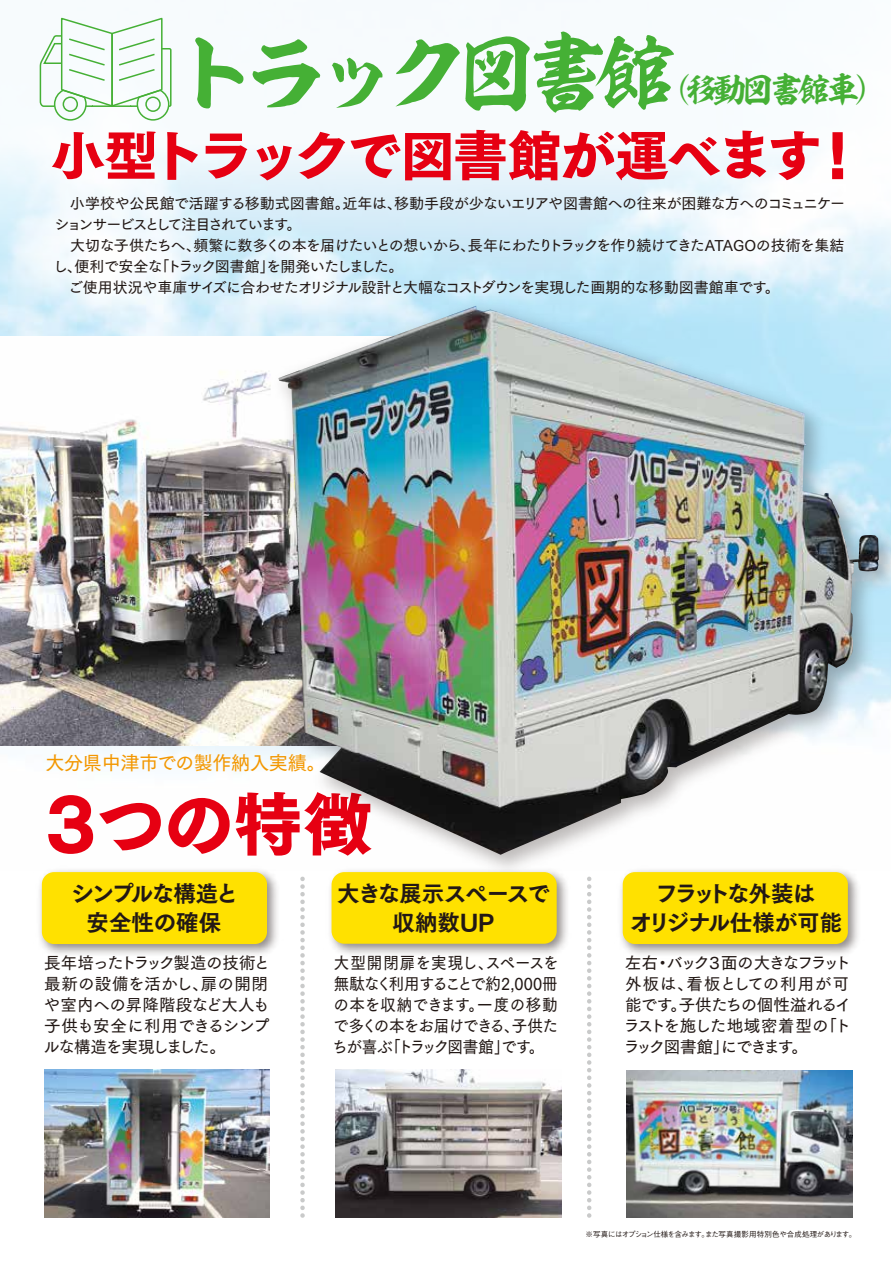
<style>
.page{position:relative;width:891px;height:1263px;background:#fff}
.page>*{position:absolute;margin:0;border:0;box-sizing:border-box;transform-origin:0 0}
.t1{font:85.5px "Kso Kaisho";letter-spacing:-.18em;color:#45b035}
.t2{font:68.25px "Tsuku Go Pro H";letter-spacing:.01em;color:#e60012}
.t3{font:53.85px "Tsuku Go Pro H";letter-spacing:-.035em;color:#e60012}
.t4{font:34.5px "Kso Kaisho";letter-spacing:-.18em;color:#45b035}
.t5{font:22.5px/28.8px "Tsuku Go Pro E";letter-spacing:-.03em;color:#221815;text-align:center}
.t6{font:22.5px/28.8px "Tsuku Go Pro E";letter-spacing:-.05em;color:#221815;text-align:center}
.t7{font:19.2px "Tsuku Go Pro D";letter-spacing:-.02em;color:#f39700}
.t8{font:16.5px/21px "Tsuku Go Pro D";letter-spacing:-.035em;color:#221815;text-align:justify;scale:.94 1}
.t9{font:16.5px/21px "Tsuku Go Pro D";letter-spacing:-.07em;color:#221815}
.t10{font:16.5px/21px "Tsuku Go Pro D";letter-spacing:-.035em;color:#221815;text-align:justify}
.t11{font:15px/21px "Tsuku Go Pro D";letter-spacing:-.05em;color:#221815}
.t12{font:500 7.5px "Gothic BBB Pro";letter-spacing:-.045em;color:#221815}
</style>
<div class="page">
<img style="left:0;top:147px;width:890px;height:620px">
<img style="left:44px;top:1069px;width:226px;height:148px">
<img style="left:0;top:336px;width:263px;height:409px">
<img style="left:335px;top:1069px;width:226px;height:148px">
<img style="left:626px;top:1071px;width:226px;height:147px">
<img style="left:263px;top:291px;width:627px;height:589px">
<img style="left:278px;top:306px;width:600px;height:549px">
<img style="left:39px;top:864px;width:244px;height:91px">
<div style="left:42px;top:872px;width:225px;height:72px;background:#ffe100;border-radius:12px"></div>
<img style="left:323px;top:864px;width:250px;height:90px">
<div style="left:331px;top:872px;width:225px;height:72px;background:#ffe100;border-radius:13px"></div>
<img style="left:614px;top:864px;width:250px;height:91px">
<div style="left:622px;top:872px;width:225px;height:72px;background:#ffe100;border-radius:12px"></div>
<svg style="left:300px;top:879px;width:5px;height:339px"></svg>
<svg style="left:587px;top:879px;width:4px;height:339px"></svg>
<svg style="left:39px;top:17px;width:133px;height:104px"></svg>
<h1 class="t1" style="left:174px;top:27px;width:578px">トラック図書館　</h1>
<h3 class="t4" style="left:645px;top:71px;width:245px">　（移動図書館車）</h3>
<h3 class="t3" style="left:51px;top:126px;width:814px">小型トラックで図書館が運べます！</h3>
<p class="t11" style="left:53px;top:191px;width:793px">　小学校や公民館で活躍する移動式図書館。近年は、移動手段が少ないエリアや図書館への往来が困難な方へのコミュニケーションサービスとして注目されています。<br>　大切な子供たちへ、頻繁に数多くの本を届けたいとの想いから、長年にわたりトラックを作り続けてきたATAGOの技術を集結し、便利で安全な「トラック図書館」を開発いたしました。<br>　ご使用状況や車庫サイズに合わせたオリジナル設計と大幅なコストダウンを実現した画期的な移動図書館車です。</p>
<p class="t7" style="left:45px;top:747px;width:282px">大分県中津市での製作納入実績。</p>
<h2 class="t2" style="left:45px;top:786px;width:328px">3つの特徴</h2>
<h3 class="t5" style="left:71px;top:876px;width:168px">シンプルな構造と安全性の確保</h3>
<p class="t10" style="left:43px;top:950px;width:228px">長年培ったトラック製造の技術と最新の設備を活かし、扉の開閉や室内への昇降階段など大人も子供も安全に利用できるシンプルな構造を実現しました。</p>
<h3 class="t5" style="left:337px;top:876px;width:214px">大きな展示スペースで収納数UP</h3>
<p class="t8" style="left:332px;top:950px;width:242px">大型開閉扉を実現し、スペースを無駄なく利用することで約2,000冊の本を収納できます。一度の移動で多くの本をお届けできる、子供たちが喜ぶ「トラック図書館」です。</p>
<h3 class="t6" style="left:629px;top:876px;width:214px">フラットな外装は<br>オリジナル仕様が可能</h3>
<p class="t9" style="left:623px;top:950px;width:229px">左右・バック３面の大きなフラット外板は、看板としての利用が可能です。子供たちの個性溢れるイラストを施した地域密着型の「トラック図書館」にできます。</p>
<p class="t12" style="left:585px;top:1228px;width:272px">※写真にはオプション仕様を含みます。また写真撮影用特別色や合成処理があります。</p>
</div>
